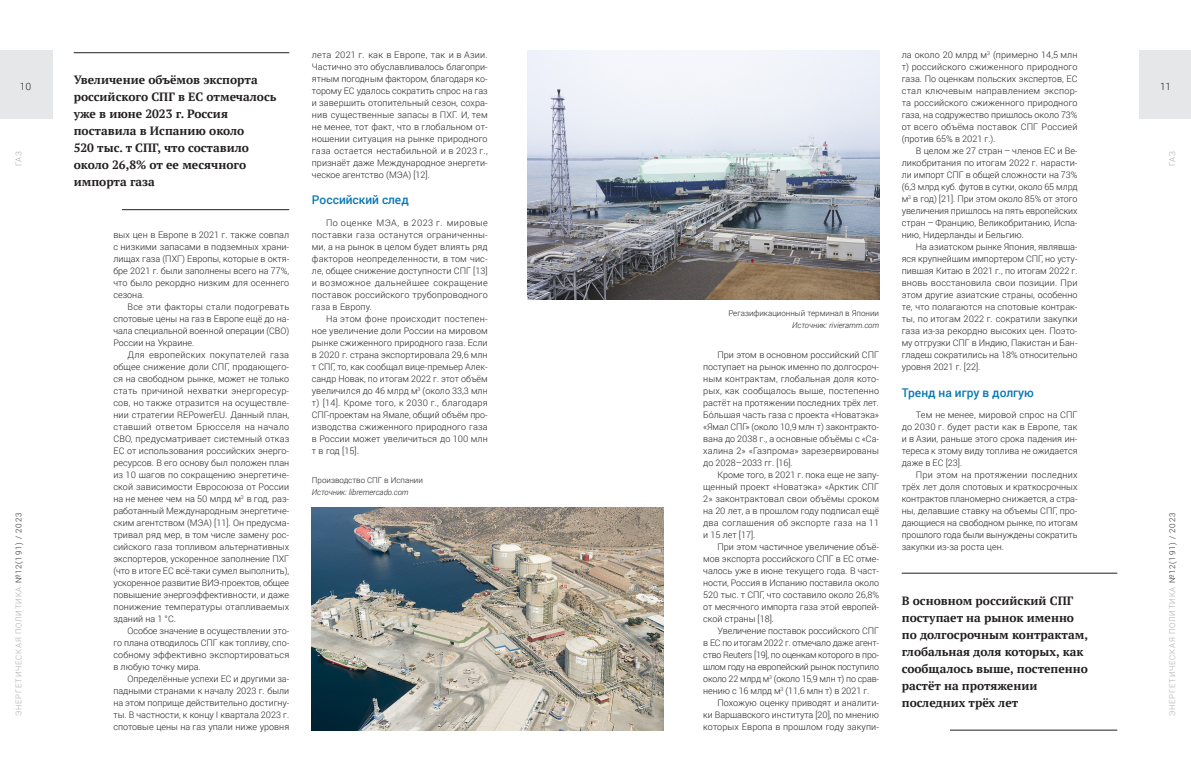
<style>
.page{position:relative;width:1191px;height:780px;background:#fff}
.page>*{position:absolute;margin:0;border:0;box-sizing:border-box;transform-origin:0 0}
.Врез_2{font:700 12px/17px "PT Serif";color:#231f20}
.Подзаголовок{font:500 12px "Roboto";color:#0a78b3}
.t1{font:300 10px "Roboto";color:#231f20}
.t2{font:300 9px/12px "Roboto";color:#231f20;text-align:justify}
.t3{font:300 8px "Roboto";letter-spacing:.095em;color:#a8a9ad}
.Подрисуночная_подпись{font:300 8px "Roboto";color:#231f20}
.Подрисуночная_подпись-2{font:italic 300 8px "Roboto";color:#231f20}
.t4{font:300 8px "Roboto";letter-spacing:.05em;color:#a5a6aa}
.s1{color:#231f20}
</style>
<div class="page">
<div style="left:1139px;top:51px;width:52px;height:68px;background:#e6e7e9"></div>
<div style="left:0;top:51px;width:52px;height:68px;background:#e6e7e9"></div>
<img style="left:312px;top:507px;width:351px;height:223px">
<hr style="left:74px;top:52px;width:215px;height:1px;background:#231f20">
<hr style="left:122px;top:209px;width:167px;height:1px;background:#231f20">
<img style="left:527px;top:51px;width:352px;height:248px">
<hr style="left:901px;top:572px;width:216px;height:1px;background:#231f20">
<hr style="left:950px;top:729px;width:167px;height:1px;background:#231f20">
<p class="t2" style="left:901px;top:48px;width:177px">ла около 20 млрд м<sup>3</sup> (примерно 14,5 млн т) российского сжиженного природного газа. По оценкам польских экспертов, ЕС стал ключевым направлением экспор&shy;та российского сжиженного природного газа, на содружество пришлось около 73% от всего объёма поставок СПГ Россией (против 65% в 2021 г.).</p>
<p class="t2" style="left:901px;top:144px;width:177px;text-indent:14px">В целом же 27 стран – членов ЕС и Ве&shy;ликобритания по итогам 2022 г. нарасти&shy;ли импорт СПГ в общей сложности на 73% (6,3 млрд куб. футов в сутки, около 65 млрд м<sup>3</sup> в год) [21]. При этом около 85% от этого увеличения пришлось на пять европейских стран – Францию, Великобританию, Испа&shy;нию, Нидерланды и Бельгию.</p>
<p class="t2" style="left:901px;top:240px;width:177px;text-indent:14px">На азиатском рынке Япония, являвша&shy;яся крупнейшим импортером СПГ, но усту&shy;пившая Китаю в 2021 г., по итогам 2022 г. вновь восстановила свои позиции. При этом другие азиатские страны, особенно те, что полагаются на спотовые контрак&shy;ты, по итогам 2022 г. сократили закупки газа из-за рекордно высоких цен. Поэто&shy;му отгрузки СПГ в Индию, Пакистан и Бан&shy;гладеш сократились на 18% относительно уровня 2021 г. [22].</p>
<p class="Подзаголовок" style="left:901px;top:384px;width:134px">Тренд на игру в долгую</p>
<p class="t2" style="left:901px;top:408px;width:177px;text-indent:14px">Тем не менее, мировой спрос на СПГ до 2030 г. будет расти как в Европе, так и в Азии, раньше этого срока падения ин&shy;тереса к этому виду топлива не ожидается даже в ЕС [23].</p>
<p class="t2" style="left:901px;top:468px;width:177px;text-indent:14px">При этом на протяжении последних трёх лет доля спотовых и краткосрочных контрактов планомерно снижается, а стра&shy;ны, делавшие ставку на объемы СПГ, про&shy;дающиеся на свободном рынке, по итогам прошлого года были вынуждены сократить закупки из-за роста цен.</p>
<p class="t2" style="left:312px;top:48px;width:177px">лета 2021 г. как в Европе, так и в Азии.<br>Частично это обуславливалось благопри&shy;ятным погодным фактором, благодаря ко&shy;торому ЕС удалось сократить спрос на газ и завершить отопительный сезон, сохра&shy;нив существенные запасы в ПХГ. И, тем не менее, тот факт, что в глобальном от&shy;ношении ситуация на рынке природного газа остается нестабильной и в 2023 г., признаёт даже Международное энергети&shy;ческое агентство (МЭА) [12].</p>
<p class="Подзаголовок" style="left:312px;top:192px;width:98px">Российский след</p>
<p class="t2" style="left:312px;top:216px;width:177px;text-indent:14px">По оценке МЭА, в 2023 г. мировые поставки газа останутся ограниченны&shy;ми, а на рынок в целом будет влиять ряд факторов неопределенности, в том чис&shy;ле, общее снижение доступности СПГ [13] и возможное дальнейшее сокращение поставок российского трубопроводного газа в Европу.</p>
<p class="t2" style="left:312px;top:312px;width:177px;text-indent:14px">На этом фоне происходит постепен&shy;ное увеличение доли России на мировом рынке сжиженного природного газа. Если в 2020 г. страна экспортировала 29,6 млн т СПГ, то, как сообщал вице-премьер Алек&shy;сандр Новак, по итогам 2022 г. этот объём увеличился до 46 млрд м<sup>3</sup> (около 33,3 млн т) [14]. Кроме того, к 2030 г., благодаря СПГ-проектам на Ямале, общий объём про&shy;изводства сжиженного природного газа в России может увеличиться до 100 млн т в год [15].</p>
<p class="Врез_2" style="left:74px;top:71px;width:204px">Увеличение объёмов экспорта российского СПГ в ЕС отмечалось уже в июне 2023 г. Россия поставила в Испанию около<br>520 тыс. т СПГ, что составило около 26,8% от ее месячного импорта газа</p>
<p class="t1" style="left:20px;top:80px;width:13px">10</p>
<p class="t1" style="left:1160px;top:80px;width:13px">11</p>
<p class="t4" style="left:13px;top:166px;width:17px;rotate:-90deg">ГАЗ</p>
<p class="t4" style="left:1166px;top:166px;width:17px;rotate:-90deg">ГАЗ</p>
<p class="t2" style="left:113px;top:228px;width:177px">вых цен в Европе в 2021 г. также совпал с низкими запасами в подземных храни&shy;лищах газа (ПХГ) Европы, которые в октя&shy;бре 2021 г. были заполнены всего на 77%, что было рекордно низким для осеннего сезона.</p>
<p class="t2" style="left:113px;top:300px;width:177px;text-indent:14px">Все эти факторы стали подогревать спотовые цены на газ в Европе ещё до на&shy;чала специальной военной операции (СВО)<br>России на Украине.</p>
<p class="t2" style="left:113px;top:348px;width:177px;text-indent:14px">Для европейских покупателей газа общее снижение доли СПГ, продающего&shy;ся на свободном рынке, может не только стать причиной нехватки энергоресур&shy;сов, но также отразится на осуществле&shy;нии стратегии REPowerEU. Данный план, ставший ответом Брюсселя на начало СВО, предусматривает системный отказ ЕС от использования российских энерго&shy;ресурсов. В его основу был положен план из 10 шагов по сокращению энергетиче&shy;ской зависимости Евросоюза от России на не менее чем на 50 млрд м<sup>3</sup> в год, раз&shy;работанный Международным энергетиче&shy;ским агентством (МЭА) [11]. Он предусма&shy;тривал ряд мер, в том числе замену рос&shy;сийского газа топливом альтернативных экспортеров, ускоренное заполнение ПХГ (что в итоге ЕС всё‑таки сумел выполнить), ускоренное развитие ВИЭ-проектов, общее повышение энергоэффективности, и даже понижение температуры отапливаемых зданий на 1 °C.</p>
<p class="t2" style="left:113px;top:624px;width:177px;text-indent:14px">Особое значение в осуществлении это&shy;го плана отводилось СПГ как топливу, спо&shy;собному эффективно экспортироваться в любую точку мира.</p>
<p class="t2" style="left:113px;top:672px;width:177px;text-indent:14px">Определённые успехи ЕС и другими за&shy;падными странами к началу 2023 г. были на этом поприще действительно достигну&shy;ты. В частности, к концу I квартала 2023 г. спотовые цены на газ упали ниже уровня</p>
<p class="Подрисуночная_подпись" style="left:728px;top:308px;width:152px">Регазификационный терминал в Японии</p>
<p class="Подрисуночная_подпись-2" style="left:792px;top:320px;width:88px">Источник: rivieramm.com</p>
<p class="t2" style="left:703px;top:348px;width:177px;text-indent:14px">При этом в основном российский СПГ поступает на рынок именно по долгосроч&shy;ным контрактам, глобальная доля кото&shy;рых, как сообщалось выше, постепенно растёт на протяжении последних трёх лет.<br>Бо́льшая часть газа с проекта «Новатэка» «Ямал СПГ» (около 10,9 млн т) законтракто&shy;вана до 2038 г., а основные объёмы с «Са&shy;халина 2» «Газпрома» зарезервированы до 2028–2033 гг. [16].</p>
<p class="t2" style="left:703px;top:468px;width:177px;text-indent:14px">Кроме того, в 2021 г. пока еще не запу&shy;щенный проект «Новатэка» «Арктик СПГ 2» законтрактовал свои объёмы сроком на 20 лет, а в прошлом году подписал ещё два соглашения об экспорте газа на 11 и 15 лет [17].</p>
<p class="t2" style="left:703px;top:540px;width:177px;text-indent:14px">При этом частичное увеличение объё&shy;мов экспорта российского СПГ в ЕС отме&shy;чалось уже в июне текущего года. В част&shy;ности, Россия в Испанию поставила около 520 тыс. т СПГ, что составило около 26,8% от месячного импорта газа этой европей&shy;ской страны [18].</p>
<p class="t2" style="left:703px;top:624px;width:177px;text-indent:14px">Увеличение поставок российского СПГ в ЕС по итогам 2022 г. отмечало даже агент&shy;ство Reuters [19], по оценкам которого в про&shy;шлом году на европейский рынок поступило около 22 млрд м<sup>3</sup> (около 15,9 млн т) по срав&shy;нению с 16 млрд м<sup>3</sup> (11,6 млн т) в 2021 г.</p>
<p class="t2" style="left:703px;top:696px;width:177px;text-indent:14px">Похожую оценку приводят и аналити&shy;ки Варшавского института [20], по мнению которых Европа в прошлом году закупи-</p>
<p class="Подрисуночная_подпись" style="left:312px;top:474px;width:112px">Производство СПГ в Испании</p>
<p class="Подрисуночная_подпись-2" style="left:312px;top:486px;width:98px">Источник: libremercado.com</p>
<p class="t3" style="left:13px;top:716px;width:205px;rotate:-90deg">ЭНЕРГЕТИЧЕСКАЯ ПОЛИТИКА <span class="s1">№12(191) / 2023</span></p>
<p class="t3" style="left:1166px;top:716px;width:205px;rotate:-90deg">ЭНЕРГЕТИЧЕСКАЯ ПОЛИТИКА <span class="s1">№12(191) / 2023</span></p>
<p class="Врез_2" style="left:901px;top:592px;width:188px">В основном российский СПГ поступает на рынок именно по долгосрочным контрактам, глобальная доля которых, как сообщалось выше, постепенно растёт на протяжении последних трёх лет</p>
</div>
